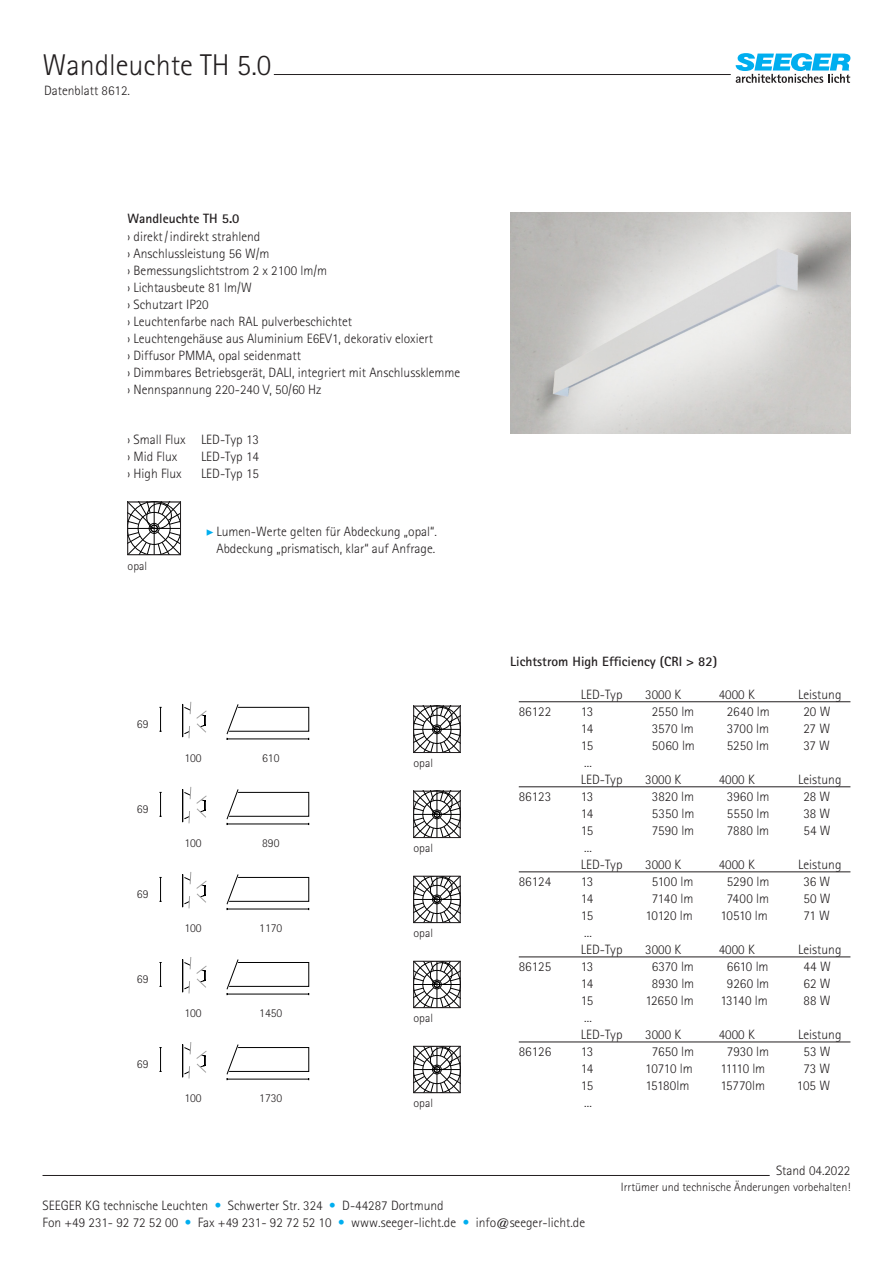
<style>
.page{position:relative;width:893px;height:1263px;background:#fff}
.page>*{position:absolute;margin:0;border:0;box-sizing:border-box;transform-origin:0 0}
.t1{font:300 30px "AT Rotis Sans Serif";color:#231f20}
.t2{font:300 13.5px/17px "AT Rotis Sans Serif";color:#231f20}
.t3{font:700 13.5px "AT Rotis Sans Serif";color:#231f20}
.t4{font:300 13.5px "AT Rotis Sans Serif";letter-spacing:-.02em;color:#231f20}
.t5{font:300 12px "AT Rotis Sans Serif";color:#231f20}
.s1{font-family:"Minion Pro";font-weight:400;color:#00aeef}
.s2{color:#00aeef}
</style>
<div class="page">
<hr style="left:43px;top:1175px;width:727px;height:1px;background:#231f20">
<svg style="left:736px;top:53px;width:114px;height:30px"></svg>
<hr style="left:274px;top:74px;width:457px;height:1px;background:#231f20">
<svg style="left:130px;top:504px;width:49px;height:49px"></svg>
<div style="left:128px;top:502px;width:53px;height:53px;border:1px solid #231f20"></div>
<img style="left:510px;top:213px;width:340px;height:221px">
<svg style="left:416px;top:708px;width:42px;height:43px"></svg>
<div style="left:414px;top:706px;width:46px;height:47px;border:1px solid #231f20"></div>
<svg style="left:416px;top:793px;width:42px;height:43px"></svg>
<div style="left:414px;top:791px;width:46px;height:47px;border:1px solid #231f20"></div>
<svg style="left:416px;top:878px;width:42px;height:43px"></svg>
<div style="left:414px;top:876px;width:46px;height:47px;border:1px solid #231f20"></div>
<svg style="left:416px;top:963px;width:42px;height:43px"></svg>
<div style="left:414px;top:961px;width:46px;height:47px;border:1px solid #231f20"></div>
<svg style="left:416px;top:1048px;width:42px;height:43px"></svg>
<div style="left:414px;top:1046px;width:46px;height:47px;border:1px solid #231f20"></div>
<hr style="left:519px;top:701px;width:331px;height:1px;background:#231f20">
<svg style="left:159px;top:701px;width:150px;height:39px"></svg>
<svg style="left:159px;top:787px;width:150px;height:38px"></svg>
<svg style="left:159px;top:872px;width:150px;height:38px"></svg>
<svg style="left:159px;top:957px;width:150px;height:39px"></svg>
<svg style="left:159px;top:1042px;width:150px;height:39px"></svg>
<hr style="left:519px;top:786px;width:331px;height:1px;background:#231f20">
<hr style="left:519px;top:871px;width:331px;height:1px;background:#231f20">
<hr style="left:519px;top:957px;width:331px;height:1px;background:#231f20">
<hr style="left:519px;top:1042px;width:331px;height:1px;background:#231f20">
<h1 class="t1" style="left:43px;top:47px;width:230px">Wandleuchte TH 5.0</h1>
<p class="t2" style="left:44px;top:82px;width:87px">Datenblatt 8612.</p>
<p class="t3" style="left:128px;top:210px;width:113px">Wandleuchte TH 5.0</p>
<p class="t2" style="left:128px;top:228px;width:334px">› direkt/indirekt strahlend<br>› Anschlussleistung 56 W/m<br>› Bemessungslichtstrom 2 x 2100 lm/m<br>› Lichtausbeute 81 lm/W<br>› Schutzart IP20<br>› Leuchtenfarbe nach RAL pulverbeschichtet<br>› Leuchtengehäuse aus Aluminium E6EV1, dekorativ eloxiert<br>› Diffusor PMMA, opal seidenmatt<br>› Dimmbares Betriebsgerät, DALI, integriert mit Anschlussklemme › Nennspannung 220-240 V, 50/60 Hz</p>
<p class="t2" style="left:128px;top:431px;width:133px">› Small Flux LED-Typ 13 › Mid Flux</p>
<p class="t2" style="left:201px;top:448px;width:59px">LED-Typ 14</p>
<p class="t2" style="left:128px;top:465px;width:56px">› High Flux</p>
<p class="t2" style="left:201px;top:465px;width:59px">LED-Typ 15</p>
<p class="t5" style="left:128px;top:559px;width:21px">opal</p>
<p class="t2" style="left:206px;top:523px;width:233px;text-align:right"><span class="s1">▶</span> Lumen-Werte gelten für Abdeckung „opal“.<br>Abdeckung „prismatisch, klar“ auf Anfrage.</p>
<p class="t5" style="left:137px;top:716px;width:13px">69</p>
<p class="t5" style="left:137px;top:802px;width:13px">69</p>
<p class="t5" style="left:137px;top:887px;width:13px">69</p>
<p class="t5" style="left:137px;top:972px;width:13px">69</p>
<p class="t5" style="left:137px;top:1057px;width:13px">69</p>
<p class="t5" style="left:184px;top:750px;width:19px">100</p>
<p class="t5" style="left:262px;top:750px;width:19px">610</p>
<p class="t5" style="left:184px;top:836px;width:19px">100</p>
<p class="t5" style="left:262px;top:836px;width:19px">890</p>
<p class="t5" style="left:184px;top:921px;width:19px">100</p>
<p class="t5" style="left:259px;top:921px;width:25px">1170</p>
<p class="t5" style="left:184px;top:1006px;width:19px">100</p>
<p class="t5" style="left:259px;top:1006px;width:25px">1450</p>
<p class="t5" style="left:184px;top:1091px;width:19px">100</p>
<p class="t5" style="left:259px;top:1091px;width:25px">1730</p>
<p class="t5" style="left:414px;top:756px;width:21px">opal</p>
<p class="t5" style="left:414px;top:841px;width:21px">opal</p>
<p class="t5" style="left:414px;top:926px;width:21px">opal</p>
<p class="t5" style="left:414px;top:1011px;width:21px">opal</p>
<p class="t5" style="left:414px;top:1096px;width:21px">opal</p>
<p class="t3" style="left:510px;top:652px;width:208px">Lichtstrom High Efficiency (CRI &gt; 82)</p>
<p class="t2" style="left:581px;top:686px;width:43px">LED-Typ</p>
<p class="t2" style="left:645px;top:686px;width:37px">3000 K</p>
<p class="t2" style="left:719px;top:686px;width:37px">4000 K</p>
<p class="t2" style="left:798px;top:686px;width:45px">Leistung</p>
<p class="t2" style="left:519px;top:703px;width:34px">86122</p>
<p class="t2" style="left:581px;top:703px;width:14px">13</p>
<p class="t2" style="left:652px;top:703px;width:44px">2550 lm</p>
<p class="t2" style="left:727px;top:703px;width:44px">2640 lm</p>
<p class="t2" style="left:803px;top:703px;width:29px">20 W</p>
<p class="t2" style="left:581px;top:720px;width:14px">14</p>
<p class="t2" style="left:652px;top:720px;width:43px">3570 lm</p>
<p class="t2" style="left:727px;top:720px;width:44px">3700 lm</p>
<p class="t2" style="left:803px;top:720px;width:28px">27 W</p>
<p class="t2" style="left:581px;top:737px;width:14px">15</p>
<p class="t2" style="left:652px;top:737px;width:45px">5060 lm</p>
<p class="t2" style="left:727px;top:737px;width:44px">5250 lm</p>
<p class="t2" style="left:803px;top:737px;width:28px">37 W</p>
<p class="t2" style="left:584px;top:754px;width:9px">...</p>
<p class="t2" style="left:581px;top:771px;width:43px">LED-Typ</p>
<p class="t2" style="left:645px;top:771px;width:37px">3000 K</p>
<p class="t2" style="left:719px;top:771px;width:37px">4000 K</p>
<p class="t2" style="left:798px;top:771px;width:45px">Leistung</p>
<p class="t2" style="left:519px;top:788px;width:34px">86123</p>
<p class="t2" style="left:581px;top:788px;width:14px">13</p>
<p class="t2" style="left:652px;top:788px;width:44px">3820 lm</p>
<p class="t2" style="left:727px;top:788px;width:44px">3960 lm</p>
<p class="t2" style="left:803px;top:788px;width:28px">28 W</p>
<p class="t2" style="left:581px;top:805px;width:14px">14</p>
<p class="t2" style="left:652px;top:805px;width:44px">5350 lm</p>
<p class="t2" style="left:727px;top:805px;width:44px">5550 lm</p>
<p class="t2" style="left:803px;top:805px;width:29px">38 W</p>
<p class="t2" style="left:581px;top:822px;width:14px">15</p>
<p class="t2" style="left:652px;top:822px;width:44px">7590 lm</p>
<p class="t2" style="left:727px;top:822px;width:44px">7880 lm</p>
<p class="t2" style="left:803px;top:822px;width:29px">54 W</p>
<p class="t2" style="left:581px;top:839px;width:43px">...<br>LED-Typ</p>
<p class="t2" style="left:645px;top:856px;width:37px">3000 K</p>
<p class="t2" style="left:719px;top:856px;width:37px">4000 K</p>
<p class="t2" style="left:798px;top:856px;width:45px">Leistung</p>
<p class="t2" style="left:519px;top:873px;width:34px">86124</p>
<p class="t2" style="left:581px;top:873px;width:14px">13</p>
<p class="t2" style="left:652px;top:873px;width:43px">5100 lm</p>
<p class="t2" style="left:727px;top:873px;width:44px">5290 lm</p>
<p class="t2" style="left:803px;top:873px;width:28px">36 W</p>
<p class="t2" style="left:581px;top:890px;width:14px">14</p>
<p class="t2" style="left:652px;top:890px;width:43px">7140 lm</p>
<p class="t2" style="left:727px;top:890px;width:44px">7400 lm</p>
<p class="t2" style="left:803px;top:890px;width:29px">50 W</p>
<p class="t2" style="left:581px;top:907px;width:14px">15</p>
<p class="t2" style="left:645px;top:907px;width:49px">10120 lm</p>
<p class="t2" style="left:720px;top:907px;width:49px">10510 lm</p>
<p class="t2" style="left:803px;top:907px;width:28px">71 W</p>
<p class="t2" style="left:581px;top:924px;width:43px">...<br>LED-Typ</p>
<p class="t2" style="left:645px;top:941px;width:37px">3000 K</p>
<p class="t2" style="left:719px;top:941px;width:37px">4000 K</p>
<p class="t2" style="left:798px;top:941px;width:45px">Leistung</p>
<p class="t2" style="left:519px;top:958px;width:34px">86125</p>
<p class="t2" style="left:581px;top:958px;width:14px">13</p>
<p class="t2" style="left:652px;top:958px;width:44px">6370 lm</p>
<p class="t2" style="left:727px;top:958px;width:43px">6610 lm</p>
<p class="t2" style="left:803px;top:958px;width:29px">44 W</p>
<p class="t2" style="left:581px;top:975px;width:14px">14</p>
<p class="t2" style="left:652px;top:975px;width:44px">8930 lm</p>
<p class="t2" style="left:727px;top:975px;width:44px">9260 lm</p>
<p class="t2" style="left:803px;top:975px;width:29px">62 W</p>
<p class="t2" style="left:581px;top:992px;width:14px">15</p>
<p class="t2" style="left:645px;top:992px;width:50px">12650 lm</p>
<p class="t2" style="left:720px;top:992px;width:49px">13140 lm</p>
<p class="t2" style="left:803px;top:992px;width:29px">88 W</p>
<p class="t2" style="left:581px;top:1009px;width:43px">...<br>LED-Typ</p>
<p class="t2" style="left:645px;top:1026px;width:37px">3000 K</p>
<p class="t2" style="left:719px;top:1026px;width:37px">4000 K</p>
<p class="t2" style="left:798px;top:1026px;width:45px">Leistung</p>
<p class="t2" style="left:519px;top:1043px;width:34px">86126</p>
<p class="t2" style="left:581px;top:1043px;width:14px">13</p>
<p class="t2" style="left:652px;top:1043px;width:44px">7650 lm</p>
<p class="t2" style="left:727px;top:1043px;width:44px">7930 lm</p>
<p class="t2" style="left:803px;top:1043px;width:29px">53 W</p>
<p class="t2" style="left:581px;top:1060px;width:14px">14</p>
<p class="t2" style="left:645px;top:1060px;width:49px">10710 lm</p>
<p class="t2" style="left:720px;top:1060px;width:46px">11110 lm</p>
<p class="t2" style="left:803px;top:1060px;width:29px">73 W</p>
<p class="t2" style="left:581px;top:1077px;width:14px">15</p>
<p class="t4" style="left:645px;top:1078px;width:46px">15180lm</p>
<p class="t2" style="left:720px;top:1077px;width:46px">15770lm</p>
<p class="t2" style="left:797px;top:1077px;width:35px">105 W</p>
<p class="t2" style="left:584px;top:1094px;width:9px">...</p>
<p class="t2" style="left:776px;top:1162px;width:76px">Stand 04.2022</p>
<p class="t5" style="left:621px;top:1180px;width:231px">Irrtümer und technische Änderungen vorbehalten!</p>
<p class="t2" style="left:43px;top:1196px;width:544px">SEEGER KG technische Leuchten <span class="s2">•</span> Schwerter Str. 324 <span class="s2">•</span> D-44287 Dortmund<br>Fon +49 231- 92 72 52 00 <span class="s2">•</span> Fax +49 231- 92 72 52 10 <span class="s2">•</span> www.seeger-licht.de <span class="s2">•</span> info@seeger-licht.de</p>
</div>
